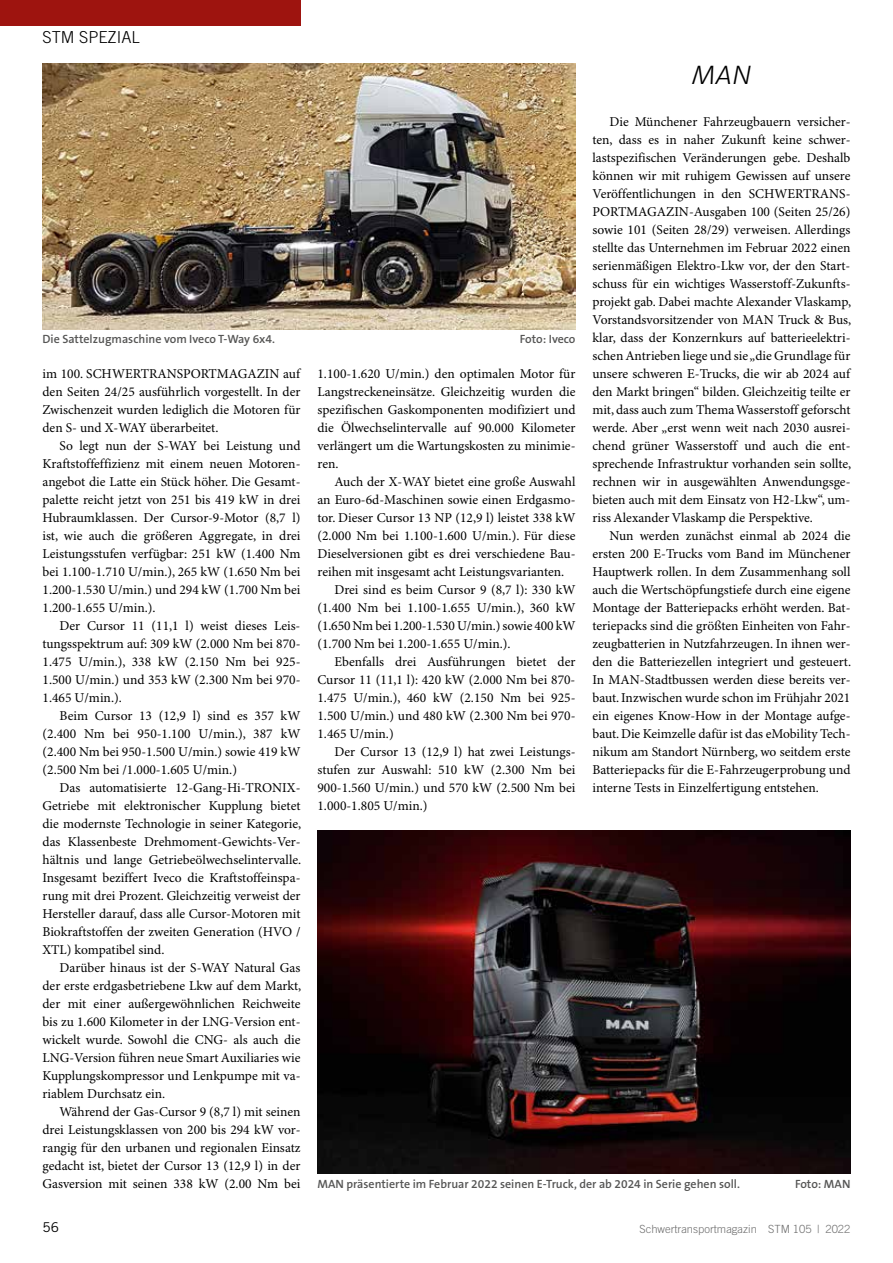
<style>
.page{position:relative;width:893px;height:1263px;background:#fff}
.page>*{position:absolute;margin:0;border:0;box-sizing:border-box;transform-origin:0 0}
.t1{font:italic 300 27px "The Sans B3";color:#000}
.t2{font:300 16.5px "Trade Gothic";color:#000}
.t3{font:13.5px/18px "Minion Pro";color:#000;text-align:justify}
.t4{font:13.5px "Trade Gothic";color:#000}
.t5{font:600 12px "The Sans B6";color:#565655}
.t6{font:300 11.25px "Trade Gothic";color:#6e6e6e}
</style>
<div class="page">
<div style="left:0;top:0;width:300px;height:26px;background:#9e140f"></div>
<img style="left:43px;top:64px;width:532px;height:266px">
<img style="left:317px;top:831px;width:533px;height:343px">
<p class="t2" style="left:43px;top:27px;width:99px">STM SPEZIAL</p>
<h1 class="t1" style="left:692px;top:61px;width:61px">MAN</h1>
<p class="t3" style="left:592px;top:113px;width:260px;text-indent:17px">Die Münchener Fahrzeugbauern versicher&shy;ten, dass es in naher Zukunft keine schwer&shy;lastspezifischen Veränderungen gebe. Deshalb können wir mit ruhigem Gewissen auf unsere Veröffentlichungen in den SCHWERTRANS-PORTMAGAZIN-Ausgaben 100 (Seiten 25/26) sowie 101 (Seiten 28/29) verweisen. Allerdings stellte das Unternehmen im Februar 2022 einen serienmäßigen Elektro-Lkw vor, der den Start&shy;schuss für ein wichtiges Wasserstoff-Zukunfts&shy;projekt gab. Dabei machte Alexander Vlaskamp, Vorstandsvorsitzender von MAN Truck &amp; Bus, klar, dass der Konzernkurs auf batterieelektri&shy;schen Antrieben liege und sie „die Grundlage für unsere schweren E-Trucks, die wir ab 2024 auf den Markt bringen“ bilden. Gleichzeitig teilte er mit, dass auch zum Thema Wasserstoff geforscht werde. Aber „erst wenn weit nach 2030 ausrei&shy;chend grüner Wasserstoff und auch die ent&shy;sprechende Infrastruktur vorhanden sein sollte, rechnen wir in ausgewählten Anwendungsge&shy;bieten auch mit dem Einsatz von H2-Lkw“, um&shy;riss Alexander Vlaskamp die Perspektive.</p>
<p class="t3" style="left:592px;top:527px;width:260px;text-indent:17px">Nun werden zunächst einmal ab 2024 die ersten 200 E-Trucks vom Band im Münchener Hauptwerk rollen. In dem Zusammenhang soll auch die Wertschöpfungstiefe durch eine eigene Montage der Batteriepacks erhöht werden. Bat&shy;teriepacks sind die größten Einheiten von Fahr&shy;zeugbatterien in Nutzfahrzeugen. In ihnen wer&shy;den die Batteriezellen integriert und gesteuert.<br>In MAN-Stadtbussen werden diese bereits ver&shy;baut. Inzwischen wurde schon im Frühjahr 2021 ein eigenes Know-How in der Montage aufge&shy;baut. Die Keimzelle dafür ist das eMobility Tech&shy;nikum am Standort Nürnberg, wo seitdem erste Batteriepacks für die E-Fahrzeugerprobung und interne Tests in Einzelfertigung entstehen.</p>
<p class="t5" style="left:43px;top:332px;width:234px">Die Sattelzugmaschine vom Iveco T-Way 6x4.</p>
<p class="t5" style="left:520px;top:332px;width:57px">Foto: Iveco</p>
<p class="t3" style="left:317px;top:365px;width:259px">1.100-1.620 U/min.) den optimalen Motor für Langstreckeneinsätze. Gleichzeitig wurden die spezifischen Gaskomponenten modifiziert und die Ölwechselintervalle auf 90.000 Kilometer verlängert um die Wartungskosten zu minimie&shy;ren.</p>
<p class="t3" style="left:334px;top:473px;width:242px">Auch der X-WAY bietet eine große Auswahl</p>
<p class="t3" style="left:317px;top:491px;width:259px">an Euro-6d-Maschinen sowie einen Erdgasmo-</p>
<p class="t3" style="left:317px;top:509px;width:259px">tor. Dieser Cursor 13 NP (12,9 l) leistet 338 kW</p>
<p class="t3" style="left:317px;top:527px;width:259px">(2.000 Nm bei 1.100-1.600 U/min.). Für diese</p>
<p class="t3" style="left:317px;top:545px;width:259px">Dieselversionen gibt es drei verschiedene Bau-</p>
<p class="t3" style="left:317px;top:563px;width:248px">reihen mit insgesamt acht Leistungsvarianten.</p>
<p class="t3" style="left:334px;top:581px;width:242px">Drei sind es beim Cursor 9 (8,7 l): 330 kW</p>
<p class="t3" style="left:317px;top:599px;width:259px">(1.400 Nm bei 1.100-1.655 U/min.), 360 kW</p>
<p class="t3" style="left:317px;top:617px;width:259px">(1.650 Nm bei 1.200-1.530 U/min.) sowie 400 kW</p>
<p class="t3" style="left:317px;top:635px;width:195px">(1.700 Nm bei 1.200-1.655 U/min.).</p>
<p class="t3" style="left:334px;top:653px;width:242px">Ebenfalls drei Ausführungen bietet der</p>
<p class="t3" style="left:317px;top:671px;width:259px">Cursor 11 (11,1 l): 420 kW (2.000 Nm bei 870-</p>
<p class="t3" style="left:317px;top:689px;width:259px">1.475 U/min.), 460 kW (2.150 Nm bei 925-</p>
<p class="t3" style="left:317px;top:707px;width:259px">1.500 U/min.) und 480 kW (2.300 Nm bei 970-</p>
<p class="t3" style="left:317px;top:725px;width:78px">1.465 U/min.)</p>
<p class="t3" style="left:334px;top:743px;width:242px">Der Cursor 13 (12,9 l) hat zwei Leistungs-</p>
<p class="t3" style="left:317px;top:761px;width:259px">stufen zur Auswahl: 510 kW (2.300 Nm bei</p>
<p class="t3" style="left:317px;top:779px;width:259px">900-1.560 U/min.) und 570 kW (2.500 Nm bei</p>
<p class="t3" style="left:317px;top:797px;width:112px">1.000-1.805 U/min.)</p>
<p class="t3" style="left:43px;top:365px;width:259px">im 100. SCHWERTRANSPORTMAGAZIN auf den Seiten 24/25 ausführlich vorgestellt. In der Zwischenzeit wurden lediglich die Motoren für den S- und X-WAY überarbeitet.</p>
<p class="t3" style="left:43px;top:437px;width:259px;text-indent:17px">So legt nun der S-WAY bei Leistung und Kraftstoffeffizienz mit einem neuen Motoren&shy;angebot die Latte ein Stück höher. Die Gesamt&shy;palette reicht jetzt von 251 bis 419 kW in drei Hubraumklassen. Der Cursor-9-Motor (8,7 l) ist, wie auch die größeren Aggregate, in drei Leistungsstufen verfügbar: 251 kW (1.400 Nm bei 1.100-1.710 U/min.), 265 kW (1.650 Nm bei 1.200-1.530 U/min.) und 294 kW (1.700 Nm bei 1.200-1.655 U/min.).</p>
<p class="t3" style="left:43px;top:617px;width:259px;text-indent:17px">Der Cursor 11 (11,1 l) weist dieses Leis&shy;tungsspektrum auf: 309 kW (2.000 Nm bei 870- 1.475 U/min.), 338 kW (2.150 Nm bei 925- 1.500 U/min.) und 353 kW (2.300 Nm bei 970- 1.465 U/min.).</p>
<p class="t3" style="left:43px;top:707px;width:259px;text-indent:17px">Beim Cursor 13 (12,9 l) sind es 357 kW (2.400 Nm bei 950-1.100 U/min.), 387 kW (2.400 Nm bei 950-1.500 U/min.) sowie 419 kW (2.500 Nm bei /1.000-1.605 U/min.)</p>
<p class="t3" style="left:43px;top:779px;width:260px;text-indent:17px">Das automatisierte 12-Gang-Hi-TRONIX-Getriebe mit elektronischer Kupplung bietet die modernste Technologie in seiner Kategorie, das Klassenbeste Drehmoment-Gewichts-Ver&shy;hältnis und lange Getriebeölwechselintervalle.<br>Insgesamt beziffert Iveco die Kraftstoffeinspa&shy;rung mit drei Prozent. Gleichzeitig verweist der Hersteller darauf, dass alle Cursor-Motoren mit Biokraftstoffen der zweiten Generation (HVO / XTL) kompatibel sind.</p>
<p class="t3" style="left:43px;top:959px;width:260px;text-indent:17px">Darüber hinaus ist der S-WAY Natural Gas der erste erdgasbetriebene Lkw auf dem Markt, der mit einer außergewöhnlichen Reichweite bis zu 1.600 Kilometer in der LNG-Version ent&shy;wickelt wurde. Sowohl die CNG- als auch die LNG-Version führen neue Smart Auxiliaries wie Kupplungskompressor und Lenkpumpe mit va&shy;riablem Durchsatz ein.</p>
<p class="t3" style="left:43px;top:1103px;width:259px;text-indent:17px">Während der Gas-Cursor 9 (8,7 l) mit seinen drei Leistungsklassen von 200 bis 294 kW vor&shy;rangig für den urbanen und regionalen Einsatz gedacht ist, bietet der Cursor 13 (12,9 l) in der Gasversion mit seinen 338 kW (2.00 Nm bei</p>
<p class="t5" style="left:317px;top:1177px;width:424px">MAN präsentierte im Februar 2022 seinen E-Truck, der ab 2024 in Serie gehen soll.</p>
<p class="t5" style="left:795px;top:1177px;width:57px">Foto: MAN</p>
<p class="t4" style="left:43px;top:1219px;width:18px">56</p>
<p class="t6" style="left:639px;top:1222px;width:212px">Schwertransportmagazin STM 105 | 2022</p>
</div>
